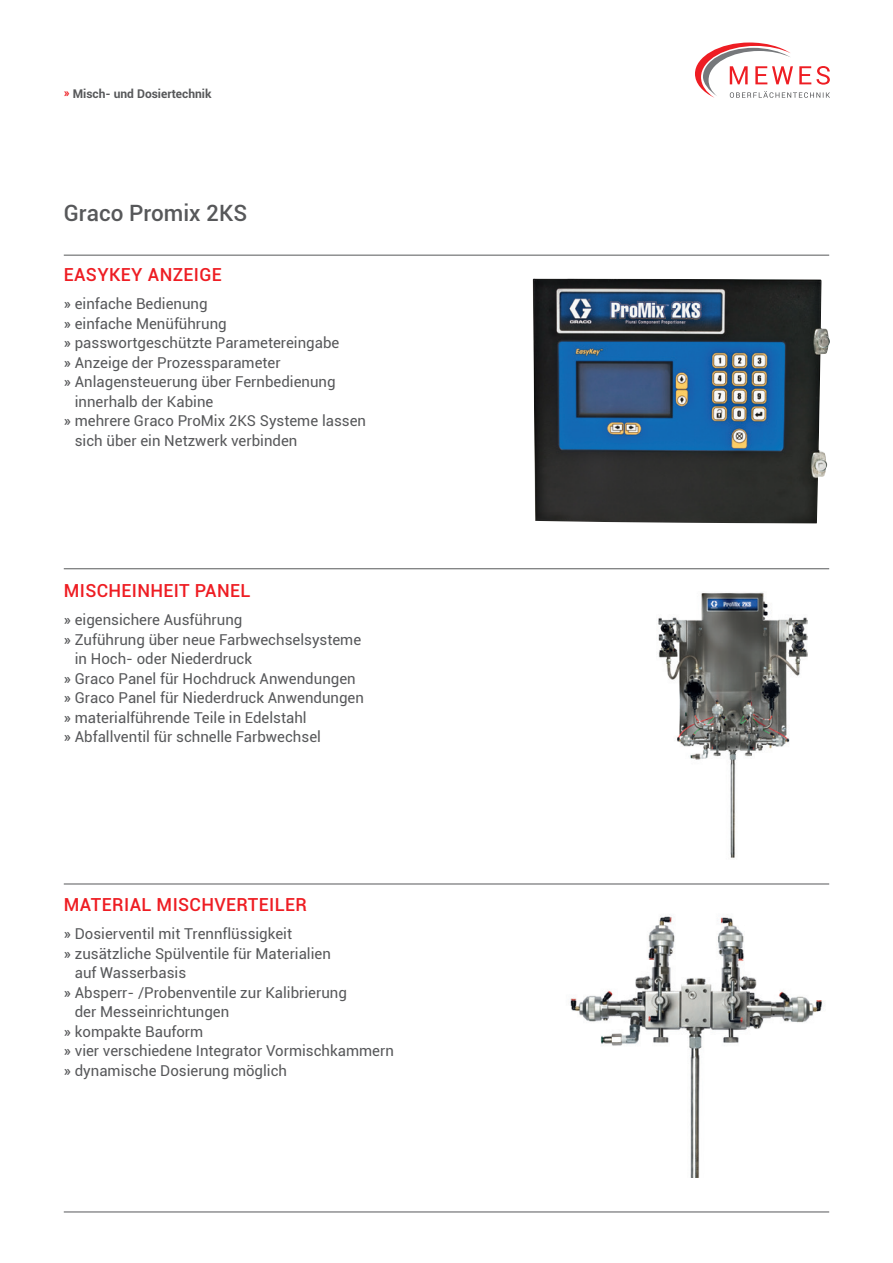
<style>
.page{position:relative;width:893px;height:1263px;background:#fff}
.page>*{position:absolute;margin:0;border:0;box-sizing:border-box;transform-origin:0 0}
.t1{font:500 22.5px "Roboto";color:#57585a}
.t2{font:500 18px "Roboto";letter-spacing:.02em;color:#ee1d23}
.t3{font:15px "Roboto";color:#57585a}
.t4{font:700 12px "Roboto";color:#57585a}
.s1{color:#ee1d23}
.s2{font-weight:500}
</style>
<div class="page">
<svg style="left:695px;top:43px;width:135px;height:55px"></svg>
<hr style="left:64px;top:255px;width:765px;height:1px;background:#57585a">
<hr style="left:64px;top:1212px;width:765px;height:1px;background:#57585a">
<img style="left:533px;top:279px;width:297px;height:244px">
<img style="left:658px;top:592px;width:149px;height:266px">
<img style="left:570px;top:915px;width:254px;height:262px">
<hr style="left:64px;top:568px;width:765px;height:1px;background:#57585a">
<hr style="left:64px;top:884px;width:765px;height:1px;background:#57585a">
<p class="t4" style="left:64px;top:85px;width:149px"><span class="s1">»</span> Misch- und Dosiertechnik</p>
<h1 class="t1" style="left:64px;top:197px;width:185px">Graco Promix 2KS</h1>
<p class="t2" style="left:64px;top:262px;width:160px">EASYKEY ANZEIGE</p>
<p class="t3" style="left:64px;top:294px;width:145px"><span class="s2">»</span> einfache Bedienung</p>
<p class="t3" style="left:64px;top:313px;width:164px"><span class="s2">»</span> einfache Menüführung</p>
<p class="t3" style="left:64px;top:333px;width:277px"><span class="s2">»</span> passwortgeschützte Parametereingabe</p>
<p class="t3" style="left:64px;top:352px;width:218px"><span class="s2">»</span> Anzeige der Prozessparameter</p>
<p class="t3" style="left:64px;top:372px;width:273px"><span class="s2">»</span> Anlagensteuerung über Fernbedienung</p>
<p class="t3" style="left:75px;top:391px;width:140px">innerhalb der Kabine</p>
<p class="t3" style="left:64px;top:411px;width:304px"><span class="s2">»</span> mehrere Graco ProMix 2KS Systeme lassen</p>
<p class="t3" style="left:75px;top:430px;width:224px">sich über ein Netzwerk verbinden</p>
<p class="t2" style="left:64px;top:578px;width:188px">MISCHEINHEIT PANEL</p>
<p class="t3" style="left:64px;top:609px;width:180px"><span class="s2">»</span> eigensichere Ausführung</p>
<p class="t3" style="left:64px;top:629px;width:299px"><span class="s2">»</span> Zuführung über neue Farbwechselsysteme</p>
<p class="t3" style="left:75px;top:648px;width:179px">in Hoch- oder Niederdruck</p>
<p class="t3" style="left:64px;top:668px;width:293px"><span class="s2">»</span> Graco Panel für Hochdruck Anwendungen</p>
<p class="t3" style="left:64px;top:687px;width:302px"><span class="s2">»</span> Graco Panel für Niederdruck Anwendungen</p>
<p class="t3" style="left:64px;top:707px;width:244px"><span class="s2">»</span> materialführende Teile in Edelstahl</p>
<p class="t3" style="left:64px;top:726px;width:259px"><span class="s2">»</span> Abfallventil für schnelle Farbwechsel</p>
<p class="t2" style="left:64px;top:892px;width:245px">MATERIAL MISCHVERTEILER</p>
<p class="t3" style="left:64px;top:923px;width:230px"><span class="s2">»</span> Dosierventil mit Trennflüssigkeit</p>
<p class="t3" style="left:64px;top:943px;width:269px"><span class="s2">»</span> zusätzliche Spülventile für Materialien</p>
<p class="t3" style="left:75px;top:962px;width:113px">auf Wasserbasis</p>
<p class="t3" style="left:64px;top:982px;width:285px"><span class="s2">»</span> Absperr- /Probenventile zur Kalibrierung</p>
<p class="t3" style="left:75px;top:1001px;width:156px">der Messeinrichtungen</p>
<p class="t3" style="left:64px;top:1021px;width:141px"><span class="s2">»</span> kompakte Bauform</p>
<p class="t3" style="left:64px;top:1040px;width:332px"><span class="s2">»</span> vier verschiedene Integrator Vormischkammern</p>
<p class="t3" style="left:64px;top:1060px;width:225px"><span class="s2">»</span> dynamische Dosierung möglich</p>
</div>
